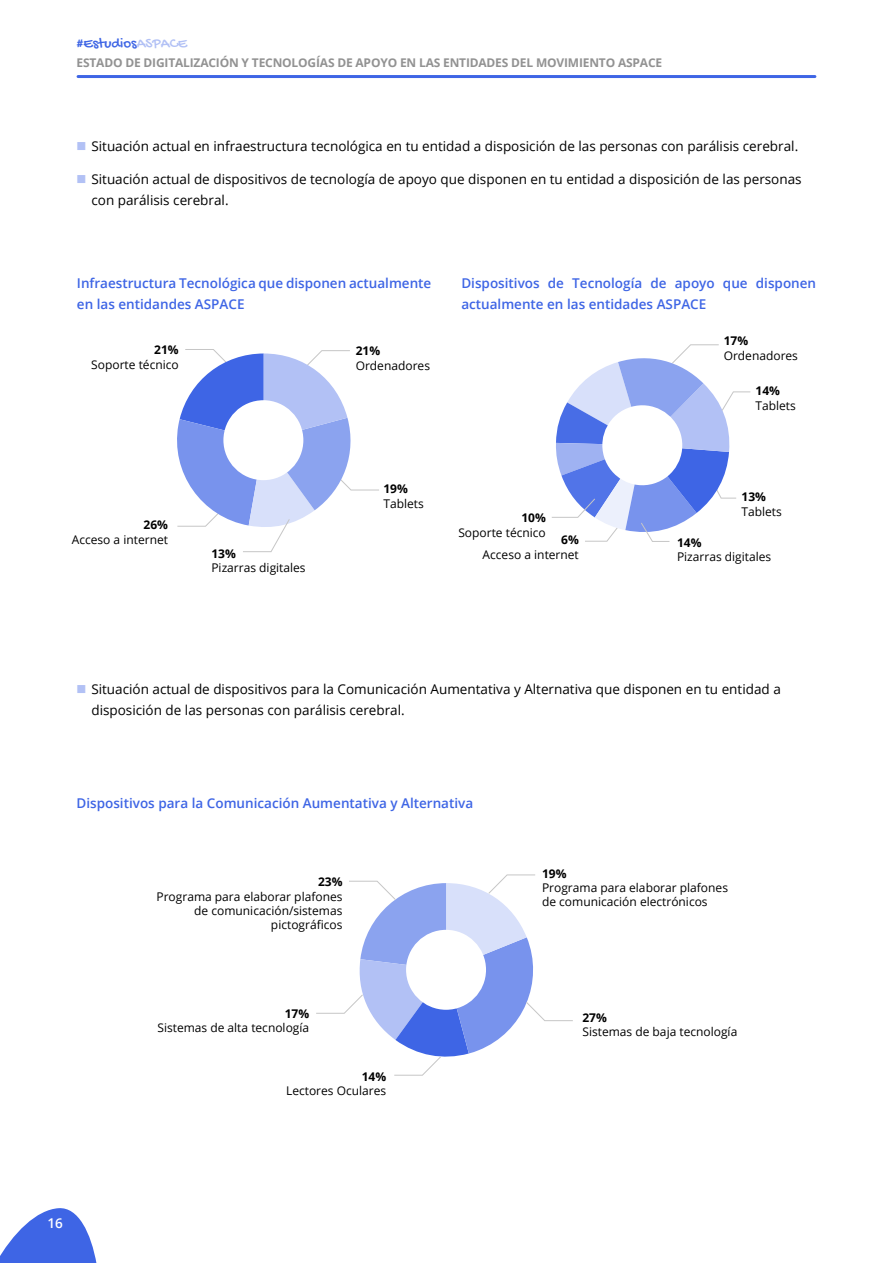
<style>
.page{position:relative;width:893px;height:1263px;background:#fff}
.page>*{position:absolute;margin:0;border:0;box-sizing:border-box;transform-origin:0 0}
.t1{font:15px "Gochi Hand";color:#3e65e5}
.t2{font:13.5px/21px "Open Sans";color:#000}
.t3{font:600 13.5px/21px "Open Sans";color:#3e65e5}
.t4{font:600 13.5px "Open Sans";color:#fff}
.t5{font:12px/14.4px "Open Sans";color:#000}
.t6{font:700 12px "Open Sans";letter-spacing:-.015em;color:#929292}
.t7{font:700 12px "Open Sans";color:#000}
.s1{color:#b2c1f5}
.s2{font-family:"Sarabun";font-weight:800;font-size:16.5px;color:#b2c1f5}
</style>
<div class="page">
<svg style="left:316px;top:874px;width:257px;height:202px"></svg>
<svg style="left:177px;top:349px;width:202px;height:203px"></svg>
<svg style="left:551px;top:344px;width:200px;height:198px"></svg>
<hr style="left:78px;top:75px;width:737px;height:3px;background:#3e65e5">
<svg style="left:0;top:1208px;width:97px;height:55px"></svg>
<p class="t1" style="left:77px;top:35px;width:112px">#Estudios<span class="s1">ASPACE</span></p>
<p class="t6" style="left:77px;top:54px;width:587px">ESTADO DE DIGITALIZACIÓN Y TECNOLOGÍAS DE APOYO EN LAS ENTIDADES DEL MOVIMIENTO ASPACE</p>
<p class="t2" style="left:77px;top:135px;width:723px"><span class="s2">■</span> Situación actual en infraestructura tecnológica en tu entidad a disposición de las personas con parálisis cerebral.</p>
<p class="t2" style="left:91px;top:169px;width:712px;text-indent:-15px"><span class="s2">■</span> Situación actual de dispositivos de tecnología de apoyo que disponen en tu entidad a disposición de las personas con parálisis cerebral.</p>
<p class="t3" style="left:77px;top:273px;width:356px">Infraestructura Tecnológica que disponen actualmente en las entidandes ASPACE</p>
<p class="t7" style="left:154px;top:342px;width:26px">21%</p>
<p class="t5" style="left:91px;top:357px;width:89px">Soporte técnico</p>
<p class="t7" style="left:356px;top:343px;width:26px">21%</p>
<p class="t5" style="left:356px;top:358px;width:76px">Ordenadores</p>
<p class="t3" style="left:461px;top:273px;width:356px">Dispositivos de Tecnología de apoyo que disponen actualmente en las entidades ASPACE</p>
<p class="t7" style="left:724px;top:332px;width:26px">17%</p>
<p class="t5" style="left:724px;top:348px;width:76px">Ordenadores</p>
<p class="t7" style="left:755px;top:382px;width:26px">14%</p>
<p class="t5" style="left:755px;top:398px;width:42px">Tablets</p>
<p class="t7" style="left:144px;top:516px;width:26px">26%</p>
<p class="t5" style="left:72px;top:532px;width:98px">Acceso a internet</p>
<p class="t7" style="left:211px;top:545px;width:26px">13%</p>
<p class="t5" style="left:211px;top:560px;width:96px">Pizarras digitales</p>
<p class="t7" style="left:383px;top:480px;width:26px">19%</p>
<p class="t5" style="left:383px;top:496px;width:42px">Tablets</p>
<p class="t7" style="left:521px;top:509px;width:26px">10%</p>
<p class="t5" style="left:458px;top:525px;width:89px">Soporte técnico</p>
<p class="t7" style="left:561px;top:531px;width:19px">6%</p>
<p class="t5" style="left:483px;top:547px;width:98px">Acceso a internet</p>
<p class="t7" style="left:741px;top:488px;width:26px">13%</p>
<p class="t5" style="left:741px;top:504px;width:42px">Tablets</p>
<p class="t7" style="left:677px;top:534px;width:26px">14%</p>
<p class="t5" style="left:677px;top:549px;width:96px">Pizarras digitales</p>
<p class="t2" style="left:91px;top:679px;width:691px;text-indent:-15px"><span class="s2">■</span> Situación actual de dispositivos para la Comunicación Aumentativa y Alternativa que disponen en tu entidad a disposición de las personas con parálisis cerebral.</p>
<p class="t3" style="left:77px;top:792px;width:398px">Dispositivos para la Comunicación Aumentativa y Alternativa</p>
<p class="t7" style="left:318px;top:873px;width:26px">23%</p>
<p class="t5" style="left:156px;top:889px;width:188px;text-align:right">Programa para elaborar plafones de comunicación/sistemas pictográficos</p>
<p class="t7" style="left:285px;top:1005px;width:26px">17%</p>
<p class="t5" style="left:157px;top:1020px;width:153px">Sistemas de alta tecnología</p>
<p class="t7" style="left:362px;top:1068px;width:26px">14%</p>
<p class="t5" style="left:286px;top:1083px;width:102px">Lectores Oculares</p>
<p class="t7" style="left:542px;top:865px;width:26px">19%</p>
<p class="t5" style="left:542px;top:880px;width:188px">Programa para elaborar plafones de comunicación electrónicos</p>
<p class="t7" style="left:582px;top:1009px;width:26px">27%</p>
<p class="t5" style="left:582px;top:1024px;width:156px">Sistemas de baja tecnología</p>
<p class="t4" style="left:48px;top:1214px;width:17px">16</p>
</div>
